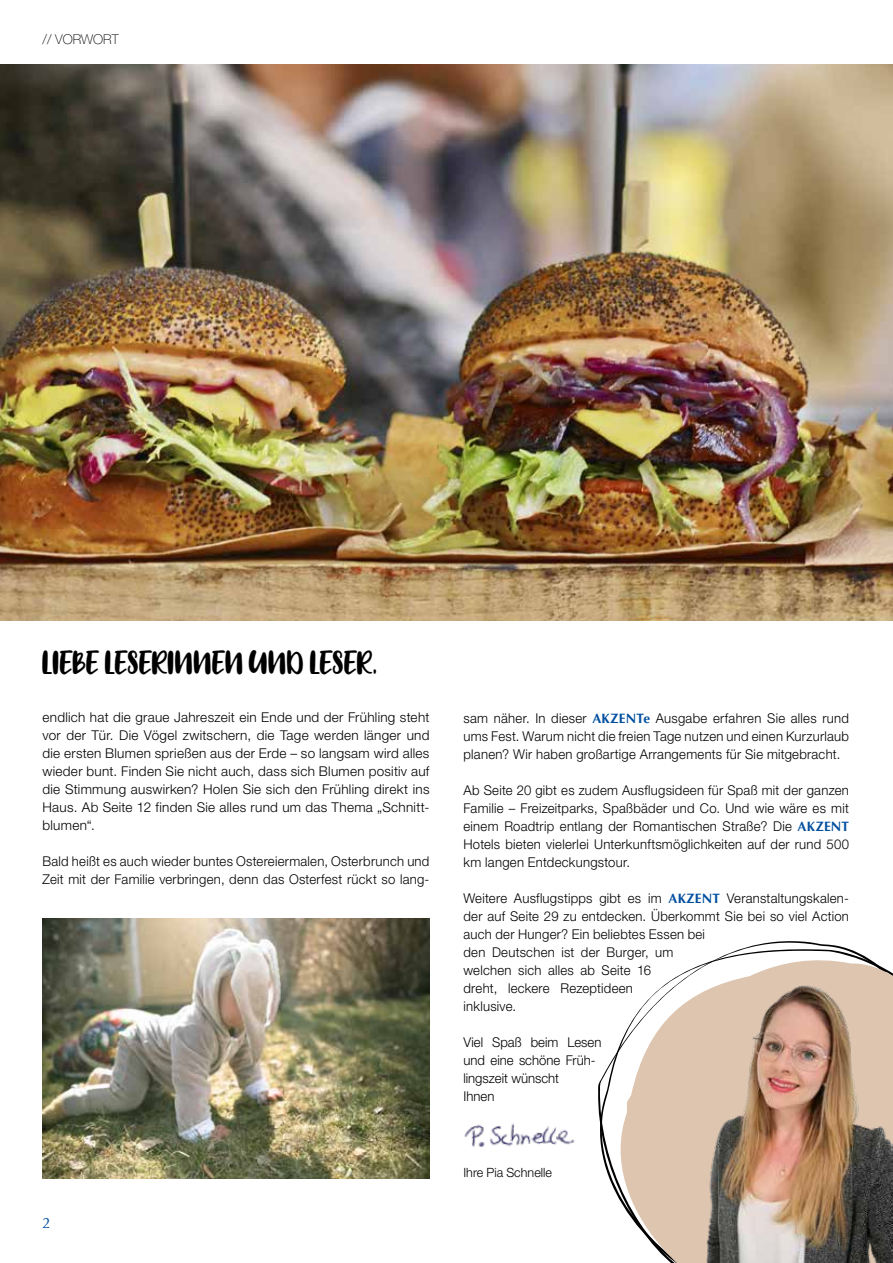
<style>
.page{position:relative;width:893px;height:1263px;background:#fff}
.page>*{position:absolute;margin:0;border:0;box-sizing:border-box;transform-origin:0 0}
.t1{font:31.5px "Big Snow";color:#000}
.t2{font:15px "Optima LT";color:#004f9f}
.t3{font:300 13.5px/18px "Helvetica Neue LT Pro";letter-spacing:.02em;color:#000;text-align:justify}
.t4{font:300 13.5px/18px "Helvetica Neue LT Pro";color:#000}
.t5{font:100 13.5px "Helvetica Neue LT Pro";color:#000}
.t6{font:300 12.75px "Helvetica Neue LT Pro";color:#000}
.s1{font-family:"Optima LT";font-weight:700;color:#004f9f}
</style>
<div class="page">
<img style="left:0;top:64px;width:893px;height:557px">
<svg style="left:598px;top:956px;width:268px;height:307px"></svg>
<img style="left:43px;top:918px;width:386px;height:261px">
<img style="left:680px;top:957px;width:213px;height:306px">
<img style="left:464px;top:1123px;width:111px;height:25px">
<p class="t5" style="left:43px;top:32px;width:78px">// VORWORT</p>
<h1 class="t1" style="left:43px;top:643px;width:337px">LIEBE LESERINNEN UND LESER,</h1>
<p class="t3" style="left:43px;top:708px;width:388px">endlich hat die graue Jahreszeit ein Ende und der Frühling steht vor der Tür. Die Vögel zwitschern, die Tage werden länger und die ersten Blumen sprießen aus der Erde – so langsam wird alles wieder bunt. Finden Sie nicht auch, dass sich Blumen positiv auf die Stimmung auswirken? Holen Sie sich den Frühling direkt ins Haus. Ab Seite 12 finden Sie alles rund um das Thema „Schnitt&shy;blumen“.</p>
<p class="t3" style="left:43px;top:852px;width:388px">Bald heißt es auch wieder buntes Ostereiermalen, Osterbrunch und<br>Zeit mit der Familie verbringen, denn das Osterfest rückt so lang-</p>
<p class="t2" style="left:43px;top:1214px;width:10px">2</p>
<p class="t3" style="left:463px;top:708px;width:387px">sam näher. In dieser <span class="s1">AKZENTe</span> Ausgabe erfahren Sie alles rund ums Fest. Warum nicht die freien Tage nutzen und einen Kurzurlaub planen? Wir haben großartige Arrangements für Sie mitgebracht.</p>
<p class="t3" style="left:463px;top:780px;width:387px">Ab Seite 20 gibt es zudem Ausflugsideen für Spaß mit der ganzen Familie – Freizeitparks, Spaßbäder und Co. Und wie wäre es mit einem Roadtrip entlang der Romantischen Straße? Die <span class="s1">AKZENT </span>Hotels bieten vielerlei Unterkunftsmöglichkeiten auf der rund 500 km langen Entdeckungstour.</p>
<p class="t3" style="left:463px;top:888px;width:387px;text-align:left">Weitere Ausflugstipps gibt es im <span class="s1">AKZENT</span> Veranstaltungskalen&shy;der auf Seite 29 zu entdecken. Überkommt Sie bei so viel Action auch der Hunger? Ein beliebtes Essen bei<br>den Deutschen ist der Burger, um<br>welchen sich alles ab Seite 16<br>dreht, leckere Rezeptideen<br>inklusive.</p>
<p class="t4" style="left:463px;top:1032px;width:140px">Viel Spaß beim Lesen und eine schöne Früh&shy;lingszeit wünscht<br>Ihnen</p>
<p class="t6" style="left:463px;top:1165px;width:90px">Ihre Pia Schnelle</p>
</div>
